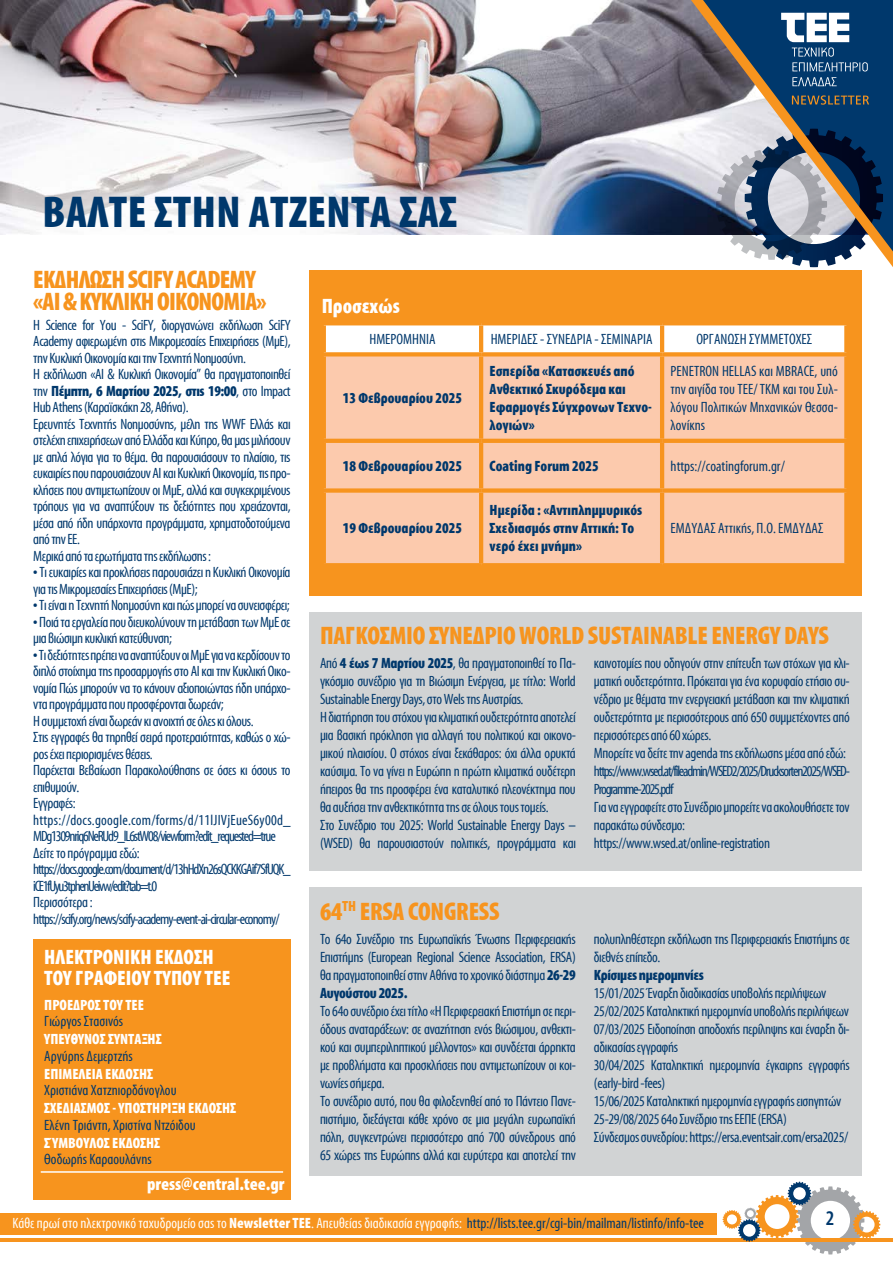
<style>
.page{position:relative;width:893px;height:1263px;background:#fff}
.page>*{position:absolute;margin:0;border:0;box-sizing:border-box;transform-origin:0 0}
.t1{font:700 45px "Myriad Condensed Greek";letter-spacing:.01em;color:#00386c}
.t2{font:700 25.5px "Myriad Condensed Greek";letter-spacing:-.01em;color:#f7941e}
.t3{font:700 25.5px/22.5px "Myriad Condensed Greek";letter-spacing:-.03em;color:#f7941e}
.t4{font:700 21px/21px "Myriad Condensed Greek";color:#fff}
.t5{font:500 21px "Myriad Condensed Greek";color:#00386c}
.t6{font:700 18px "Myriad Condensed Greek";color:#fff}
.t7{font:15px/18px "Myriad Condensed Greek";letter-spacing:-.025em;color:#00386c}
.t8{font:15px "Myriad Condensed Greek";color:#00386c}
.t9{font:700 15px/18px "Myriad Condensed Greek";color:#00386c}
.t10{font:15px "Myriad Condensed Greek";color:#fff}
.t11{font:700 15px "Myriad Condensed Greek";color:#fff}
.t12{font:700 15px "Myriad Condensed Greek";letter-spacing:-.025em;color:#00386c}
.s1{font-weight:700}
.s2{color:#00386c}
</style>
<div class="page">
<hr style="left:0;top:1238px;width:893px;height:3px;background:#f7941e">
<svg style="left:723px;top:1182px;width:157px;height:72px"></svg>
<img style="left:0;top:0;width:691px;height:234px">
<svg style="left:691px;top:0;width:202px;height:267px;background:#647485"></svg>
<svg style="left:792px;top:95px;width:77px;height:10px"></svg>
<svg style="left:781px;top:13px;width:87px;height:58px"></svg>
<svg style="left:792px;top:77px;width:45px;height:9px"></svg>
<div style="left:309px;top:611px;width:553px;height:259px;background:#d1d3d4"></div>
<div style="left:309px;top:887px;width:553px;height:289px;background:#d1d3d4"></div>
<div style="left:0;top:1213px;width:716px;height:21px;background:#f7941e"></div>
<div style="left:309px;top:270px;width:553px;height:325px;background:#f7941e"></div>
<div style="left:326px;top:325px;width:518px;height:27px;background:#fff"></div>
<div style="left:326px;top:356px;width:518px;height:207px;background:#fccaad"></div>
<svg style="left:324px;top:325px;width:2px;height:27px"></svg>
<hr style="left:479px;top:325px;width:4px;height:27px;background:#f7941e">
<hr style="left:660px;top:325px;width:4px;height:27px;background:#f7941e">
<svg style="left:844px;top:325px;width:3px;height:27px"></svg>
<svg style="left:324px;top:352px;width:157px;height:1px"></svg>
<svg style="left:481px;top:352px;width:181px;height:4px"></svg>
<svg style="left:662px;top:352px;width:185px;height:4px"></svg>
<hr style="left:479px;top:356px;width:4px;height:83px;background:#f7941e">
<hr style="left:660px;top:356px;width:4px;height:83px;background:#f7941e">
<svg style="left:844px;top:356px;width:3px;height:83px"></svg>
<hr style="left:322px;top:439px;width:159px;height:4px;background:#f7941e">
<hr style="left:481px;top:439px;width:181px;height:4px;background:#f7941e">
<hr style="left:479px;top:443px;width:4px;height:45px;background:#f7941e">
<hr style="left:662px;top:439px;width:186px;height:4px;background:#f7941e">
<hr style="left:660px;top:443px;width:4px;height:45px;background:#f7941e">
<svg style="left:844px;top:443px;width:1px;height:45px"></svg>
<div style="left:322px;top:488px;width:159px;height:5px;background:#f7941e"></div>
<div style="left:481px;top:488px;width:181px;height:5px;background:#f7941e"></div>
<hr style="left:479px;top:493px;width:4px;height:70px;background:#f7941e">
<div style="left:662px;top:488px;width:186px;height:5px;background:#f7941e"></div>
<hr style="left:660px;top:493px;width:4px;height:70px;background:#f7941e">
<svg style="left:844px;top:493px;width:1px;height:70px"></svg>
<svg style="left:324px;top:563px;width:157px;height:1px"></svg>
<svg style="left:481px;top:563px;width:181px;height:2px"></svg>
<svg style="left:662px;top:563px;width:184px;height:2px"></svg>
<div style="left:33px;top:939px;width:258px;height:260px;background:#f7941e"></div>
<hr style="left:41px;top:1171px;width:242px;height:2px;background:#fff">
<h1 class="t1" style="left:43px;top:189px;width:416px">ΒΑΛΤΕ ΣΤΗΝ ΑΤΖΕΝΤΑ ΣΑΣ</h1>
<h2 class="t3" style="left:33px;top:269px;width:235px">ΕΚΔΉΛΩΣΗ SCIFΥ ACADEMY «ΑΙ &amp; ΚΥΚΛΙΚΉ ΟΙΚΟΝΟΜΊΑ»</h2>
<p class="t7" style="left:33px;top:317px;width:259px;line-height:16.5px">H Science for You - SciFY, διοργανώνει εκδήλωση SciFΥ Academy αφιερωμένη στις Μικρομεσαίες Επιχειρήσεις (ΜμΕ), την Κυκλική Οικονομία και την Τεχνητή Νοημοσύνη.<br>Η εκδήλωση «ΑΙ &amp; Κυκλική Οικονομία” θα πραγματοποιηθεί την <span class="s1">Πέμπτη, 6 Μαρτίου 2025, στις 19:00</span>, στο Impact Hub Athens (Καραϊσκάκη 28, Αθήνα).<br>Ερευνητές Τεχνητής Νοημοσύνης, μέλη της WWF Ελλάς και στελέχη επιχειρήσεων από Ελλάδα και Κύπρο, θα μας μιλήσουν με απλά λόγια για το θέμα. Θα παρουσιάσουν το πλαίσιο, τις ευκαιρίες που παρουσιάζουν AI και Κυκλική Οικονομία, τις προ&shy;κλήσεις που αντιμετωπίζουν οι ΜμΕ, αλλά και συγκεκριμένους τρόπους για να αναπτύξουν τις δεξιότητες που χρειάζονται, μέσα από ήδη υπάρχοντα προγράμματα, χρηματοδοτούμενα από την ΕΕ.<br>Μερικά από τα ερωτήματα της εκδήλωσης :</p>
<p class="t7" style="left:33px;top:564px;width:259px;line-height:16.5px">• Τι ευκαιρίες και προκλήσεις παρουσιάζει η Κυκλική Οικονομία για τις Μικρομεσαίες Επιχειρήσεις (ΜμΕ);</p>
<p class="t7" style="left:33px;top:597px;width:258px">• Τι είναι η Τεχνητή Νοημοσύνη και πώς μπορεί να συνεισφέρει;</p>
<p class="t7" style="left:33px;top:614px;width:259px;line-height:16.5px">• Ποιά τα εργαλεία που διευκολύνουν τη μετάβαση των ΜμΕ σε μια βιώσιμη κυκλική κατεύθυνση;</p>
<p class="t7" style="left:33px;top:647px;width:259px;line-height:16.5px">• Τι δεξιότητες πρέπει να αναπτύξουν οι ΜμΕ για να κερδίσουν το διπλό στοίχημα της προσαρμογής στο AI και την Κυκλική Οικο&shy;νομία Πώς μπορούν να το κάνουν αξιοποιώντας ήδη υπάρχο&shy;ντα προγράμματα που προσφέρονται δωρεάν;<br>Η συμμετοχή είναι δωρεάν κι ανοιχτή σε όλες κι όλους.<br>Στις εγγραφές θα τηρηθεί σειρά προτεραιότητας, καθώς ο χώ&shy;ρος έχει περιορισμένες θέσεις.<br>Παρέχεται Βεβαίωση Παρακολούθησης σε όσες κι όσους το επιθυμούν.<br>Εγγραφές: https://docs.google.com/forms/d/11lJIVjEueS6y00d_ MDg1309nriq6NeRUd9_lL6stW08/viewform?edit_requested=true Δείτε το πρόγραμμα εδώ: https://docs.google.com/document/d/13hHdXn26sQCKKGAif7SfUQK_ iCE1fUyu3tphenUeivw/edit?tab=t.0<br>Περισσότερα : https://scify.org/news/scify-academy-event-ai-circular-economy/</p>
<h3 class="t4" style="left:44px;top:947px;width:188px">ΗΛΕΚΤΡΟΝΙΚΗ ΕΚΔΟΣΗ<br>ΤΟΥ ΓΡΑΦΕΙΟΥ ΤΥΠΟΥ ΤΕΕ</h3>
<p class="t11" style="left:44px;top:997px;width:101px">ΠΡΟΕΔΡΟΣ ΤΟΥ ΤΕΕ</p>
<p class="t8" style="left:44px;top:1014px;width:80px">Γιώργος Στασινός</p>
<p class="t11" style="left:44px;top:1031px;width:119px">ΥΠΕΥΘΥΝΟΣ ΣΥΝΤΑΞΗΣ</p>
<p class="t8" style="left:44px;top:1048px;width:90px">Αργύρης Δεμερτζής</p>
<p class="t11" style="left:44px;top:1066px;width:110px">ΕΠΙΜΕΛΕΙΑ ΕΚΔΟΣΗΣ</p>
<p class="t8" style="left:44px;top:1083px;width:134px">Χριστιάνα Χατζηιορδάνογλου</p>
<p class="t11" style="left:44px;top:1100px;width:193px">ΣΧΕΔΙΑΣΜΟΣ - ΥΠΟΣΤΗΡΙΞΗ ΕΚΔΟΣΗΣ</p>
<p class="t8" style="left:44px;top:1117px;width:153px">Ελένη Τριάντη, Χριστίνα Ντζόιδου</p>
<p class="t11" style="left:44px;top:1135px;width:117px">ΣΎΜΒΟΥΛΟΣ ΕΚΔΟΣΗΣ</p>
<p class="t8" style="left:44px;top:1152px;width:109px">Θοδωρής Καραουλάνης</p>
<p class="t6" style="left:147px;top:1174px;width:139px">press@central.tee.gr</p>
<h3 class="t4" style="left:322px;top:296px;width:80px">Προσεχώς</h3>
<p class="t8" style="left:369px;top:332px;width:68px">ΗΜΕΡΟΜΗΝΙΑ</p>
<p class="t8" style="left:491px;top:332px;width:163px">ΗΜΕΡΙΔΕΣ - ΣΥΝΕΔΡΙΑ - ΣΕΜΙΝΑΡΙΑ</p>
<p class="t8" style="left:696px;top:332px;width:117px">ΟΡΓΑΝΩΣΗ ΣΥΜΜΕΤΟΧΕΣ</p>
<p class="t9" style="left:343px;top:389px;width:121px">13 Φεβρουαρίου 2025</p>
<p class="t9" style="left:490px;top:362px;width:164px">Eσπερίδα «Κατασκευές από<br>Ανθεκτικό Σκυρόδεμα και<br>Εφαρμογές Σύγχρονων Τεχνο&shy;λογιών»</p>
<p class="t7" style="left:671px;top:362px;width:169px;text-align:justify">PENETRON HELLAS και MBRACE, υπό την αιγίδα του ΤΕΕ/ ΤΚΜ και του Συλ&shy;λόγου Πολιτικών Μηχανικών Θεσσα&shy;λονίκης</p>
<p class="t9" style="left:343px;top:457px;width:121px">18 Φεβρουαρίου 2025</p>
<p class="t9" style="left:490px;top:457px;width:111px">Coating Forum 2025</p>
<p class="t8" style="left:671px;top:458px;width:116px">https://coatingforum.gr/</p>
<p class="t9" style="left:343px;top:520px;width:121px">19 Φεβρουαρίου 2025</p>
<p class="t9" style="left:490px;top:502px;width:154px">Ηµερίδα : «Αντιπληµµυρικός<br>Σχεδιασµός στην Αττική: Το νερό έχει µνήµη»</p>
<p class="t8" style="left:671px;top:521px;width:154px">ΕΜΔΥΔΑΣ Αττικής, Π.Ο. ΕΜΔΥΔΑΣ</p>
<h2 class="t2" style="left:320px;top:622px;width:510px">ΠΑΓΚΌΣΜΙΟ ΣΥΝΈΔΡΙΟ WORLD SUSTAINABLE ENERGY DAYS</h2>
<p class="t7" style="left:320px;top:655px;width:257px">Από <span class="s1">4 έως 7 Μαρτίου 2025</span>, θα πραγματοποιηθεί το Πα&shy;γκόσμιο συνέδριο για τη Βιώσιμη Ενέργεια, με τίτλο: World Sustainable Energy Days, στο Wels της Αυστρίας.<br>Η διατήρηση του στόχου για κλιματική ουδετερότητα αποτελεί μια βασική πρόκληση για αλλαγή του πολιτικού και οικονο&shy;μικού πλαισίου. Ο στόχος είναι ξεκάθαρος: όχι άλλα ορυκτά καύσιμα. Το να γίνει η Ευρώπη η πρώτη κλιματικά ουδέτερη ήπειρος θα της προσφέρει ένα καταλυτικό πλεονέκτημα που θα αυξήσει την ανθεκτικότητα της σε όλους τους τομείς.<br>Στο Συνέδριο του 2025: World Sustainable Energy Days – (WSED) θα παρουσιαστούν πολιτικές, προγράμματα και</p>
<p class="t7" style="left:594px;top:655px;width:257px">καινοτομίες που οδηγούν στην επίτευξη των στόχων για κλι&shy;ματική ουδετερότητα. Πρόκειται για ένα κορυφαίο ετήσιο συ&shy;νέδριο με θέματα την ενεργειακή μετάβαση και την κλιματική ουδετερότητα με περισσότερους από 650 συμμετέχοντες από περισσότερες από 60 χώρες.<br>Μπορείτε να δείτε την agenda της εκδήλωσης μέσα από εδώ: https://www.wsed.at/fileadmin/WSED2/2025/Drucksorten2025/WSED-Programme-2025.pdf<br>Για να εγγραφείτε στο Συνέδριο μπορείτε να ακολουθήσετε τον παρακάτω σύνδεσμο: https://www.wsed.at/online-registration</p>
<h2 class="t2" style="left:320px;top:898px;width:181px">64<sup>TH</sup> ERSA CONGRESS</h2>
<p class="t7" style="left:320px;top:931px;width:257px;text-align:justify">Το 64ο Συνέδριο της Ευρωπαϊκής Ένωσης Περιφερειακής Επιστήμης (European Regional Science Association, ERSA) θα πραγματοποιηθεί στην Αθήνα το χρονικό διάστημα <span class="s1">26-29<br>Αυγούστου 2025.</span></p>
<p class="t7" style="left:320px;top:1003px;width:257px">Το 64ο συνέδριο έχει τίτλο «Η Περιφερειακή Επιστήμη σε περι&shy;όδους αναταράξεων: σε αναζήτηση ενός βιώσιμου, ανθεκτι&shy;κού και συμπεριληπτικού μέλλοντος» και συνδέεται άρρηκτα με προβλήματα και προσκλήσεις που αντιμετωπίζουν οι κοι&shy;νωνίες σήμερα.<br>Το συνέδριο αυτό, που θα φιλοξενηθεί από το Πάντειο Πανε&shy;πιστήμιο, διεξάγεται κάθε χρόνο σε μια μεγάλη ευρωπαϊκή πόλη, συγκεντρώνει περισσότερο από 700 σύνεδρους από 65 χώρες της Ευρώπης αλλά και ευρύτερα και αποτελεί την</p>
<p class="t7" style="left:594px;top:931px;width:257px">πολυπληθέστερη εκδήλωση της Περιφερειακής Επιστήμης σε διεθνές επίπεδο.</p>
<p class="t12" style="left:594px;top:967px;width:111px">Κρίσιμες ημερομηνίες</p>
<p class="t7" style="left:594px;top:985px;width:257px">15/01/2025 Έναρξη διαδικασίας υποβολής περιλήψεων 25/02/2025 Καταληκτική ημερομηνία υποβολής περιλήψεων 07/03/2025 Ειδοποίηση αποδοχής περίληψης και έναρξη δι&shy;αδικασίας εγγραφής<br>30/04/2025 Καταληκτική ημερομηνία έγκαιρης εγγραφής (early-bird -fees)<br>15/06/2025 Καταληκτική ημερομηνία εγγραφής εισηγητών 25-29/08/2025 64ο Συνέδριο της ΕΕΠΕ (ERSA)<br>Σύνδεσμος συνεδρίου: https://ersa.eventsair.com/ersa2025/</p>
<p class="t10" style="left:12px;top:1215px;width:693px">Κάθε πρωί στο ηλεκτρονικό ταχυδρομείο σας το <span class="s1">Newsletter ΤΕΕ</span>. Απευθείας διαδικασία εγγραφής: <span class="s2">http://lists.tee.gr/cgi-bin/mailman/listinfo/info-tee</span></p>
<h3 class="t5" style="left:826px;top:1208px;width:10px">2</h3>
</div>
